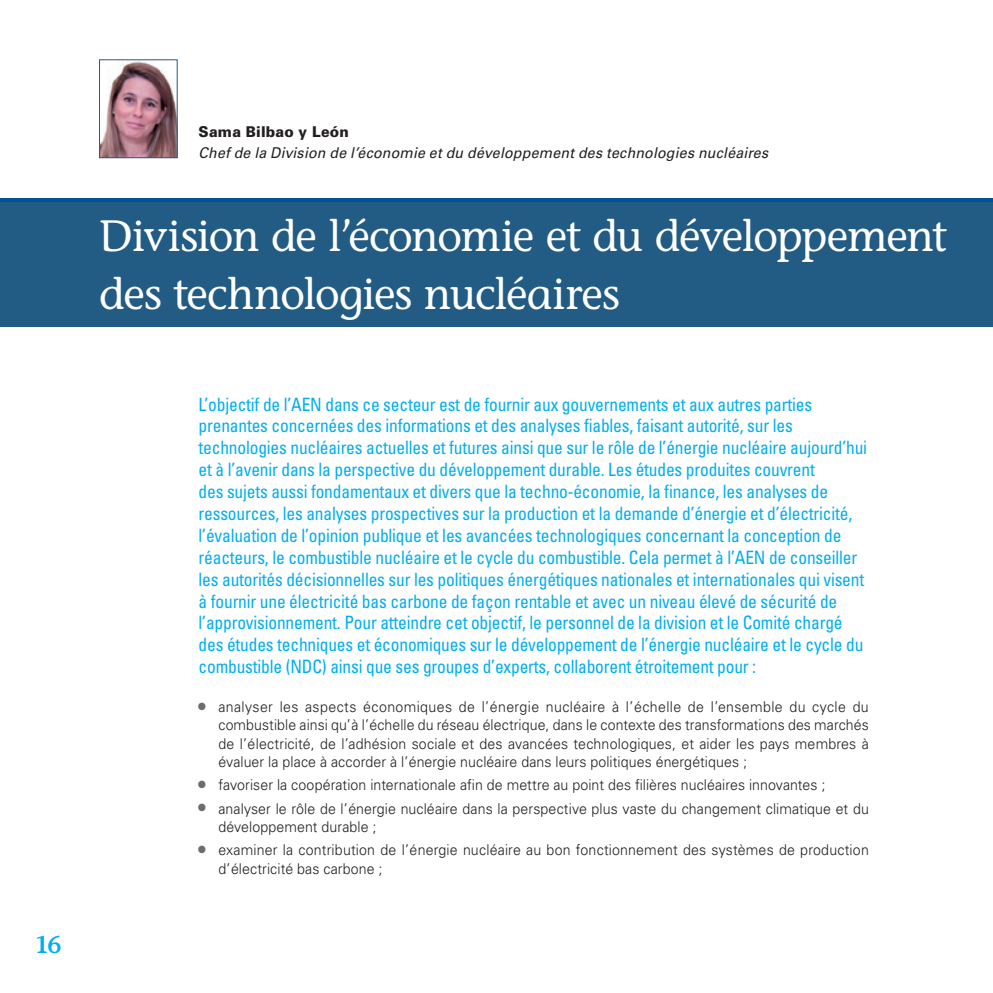
<style>
.page{position:relative;width:993px;height:993px;background:#fff}
.page>*{position:absolute;margin:0;border:0;box-sizing:border-box;transform-origin:0 0}
._01_Titre_article{font:500 43.75px/57.8px "Stone Informal Std";letter-spacing:-.025em;color:#fff}
.t1{font:600 24.5px "Stone Informal Std";color:#00aeef}
._01_s_texte_article{font:condensed 18.38px/21.9px "Univers LT Std";letter-spacing:-.01em;color:#00aeef;scale:.95 1}
.t2{font:300 14.88px/18.4px "Univers LT Std";letter-spacing:.005em;color:#231f20;scale:.95 1}
._01_Texte_alinéa{font:italic 14.88px "Univers LT Std";letter-spacing:.015em;color:#231f20;scale:.95 1}
._01_Texte_alinéa-2{font:900 14.88px "Univers LT Std";letter-spacing:.02em;color:#231f20;scale:.95 1}
.s1{font-weight:700;font-size:21px;color:#6c6d70}
</style>
<div class="page">
<div style="left:0;top:198px;width:992px;height:5px;background:#01519a"></div>
<div style="left:0;top:203px;width:992px;height:124px;background:#225b84"></div>
<img style="left:101px;top:62px;width:74px;height:94px">
<div style="left:99px;top:60px;width:78px;height:98px;border:1px solid #225b84"></div>
<h2 class="t1" style="left:35px;top:929px;width:28px">16</h2>
<p class="_01_Texte_alinéa-2" style="left:198px;top:122px;width:160px">Sama Bilbao y León</p>
<p class="_01_Texte_alinéa" style="left:198px;top:144px;width:601px">Chef de la Division de l’économie et du développement des technologies nucléaires</p>
<p class="_01_Titre_article" style="left:99px;top:207px;width:848px">Division de l’économie et du développement des technologies nucléaires</p>
<p class="_01_s_texte_article" style="left:198px;top:392px;width:705px">L’objectif de l’AEN dans ce secteur est de fournir aux gouvernements et aux autres parties prenantes concernées des informations et des analyses fiables, faisant autorité, sur les technologies nucléaires actuelles et futures ainsi que sur le rôle de l’énergie nucléaire aujourd’hui et à l’avenir dans la perspective du développement durable. Les études produites couvrent<br>des sujets aussi fondamentaux et divers que la techno-économie, la finance, les analyses de ressources, les analyses prospectives sur la production et la demande d’énergie et d’électricité, l’évaluation de l’opinion publique et les avancées technologiques concernant la conception de réacteurs, le combustible nucléaire et le cycle du combustible. Cela permet à l’AEN de conseiller les autorités décisionnelles sur les politiques énergétiques nationales et internationales qui visent à fournir une électricité bas carbone de façon rentable et avec un niveau élevé de sécurité de l’approvisionnement. Pour atteindre cet objectif, le personnel de la division et le Comité chargé des études techniques et économiques sur le développement de l’énergie nucléaire et le cycle du combustible (NDC) ainsi que ses groupes d’experts, collaborent étroitement pour :</p>
<p class="t2" style="left:218px;top:697px;width:685px;text-align:justify;text-indent:-20px"><span class="s1">•</span> analyser les aspects économiques de l’énergie nucléaire à l’échelle de l’ensemble du cycle du combustible ainsi qu’à l’échelle du réseau électrique, dans le contexte des transformations des marchés de l’électricité, de l’adhésion sociale et des avancées technologiques, et aider les pays membres à évaluer la place à accorder à l’énergie nucléaire dans leurs politiques énergétiques ;</p>
<p class="t2" style="left:198px;top:775px;width:661px"><span class="s1">•</span> favoriser la coopération internationale afin de mettre au point des filières nucléaires innovantes ;</p>
<p class="t2" style="left:218px;top:799px;width:686px;text-indent:-20px"><span class="s1">•</span> analyser le rôle de l’énergie nucléaire dans la perspective plus vaste du changement climatique et du développement durable ;</p>
<p class="t2" style="left:218px;top:840px;width:686px;text-indent:-20px"><span class="s1">•</span> examiner la contribution de l’énergie nucléaire au bon fonctionnement des systèmes de production d’électricité bas carbone ;</p>
</div>
